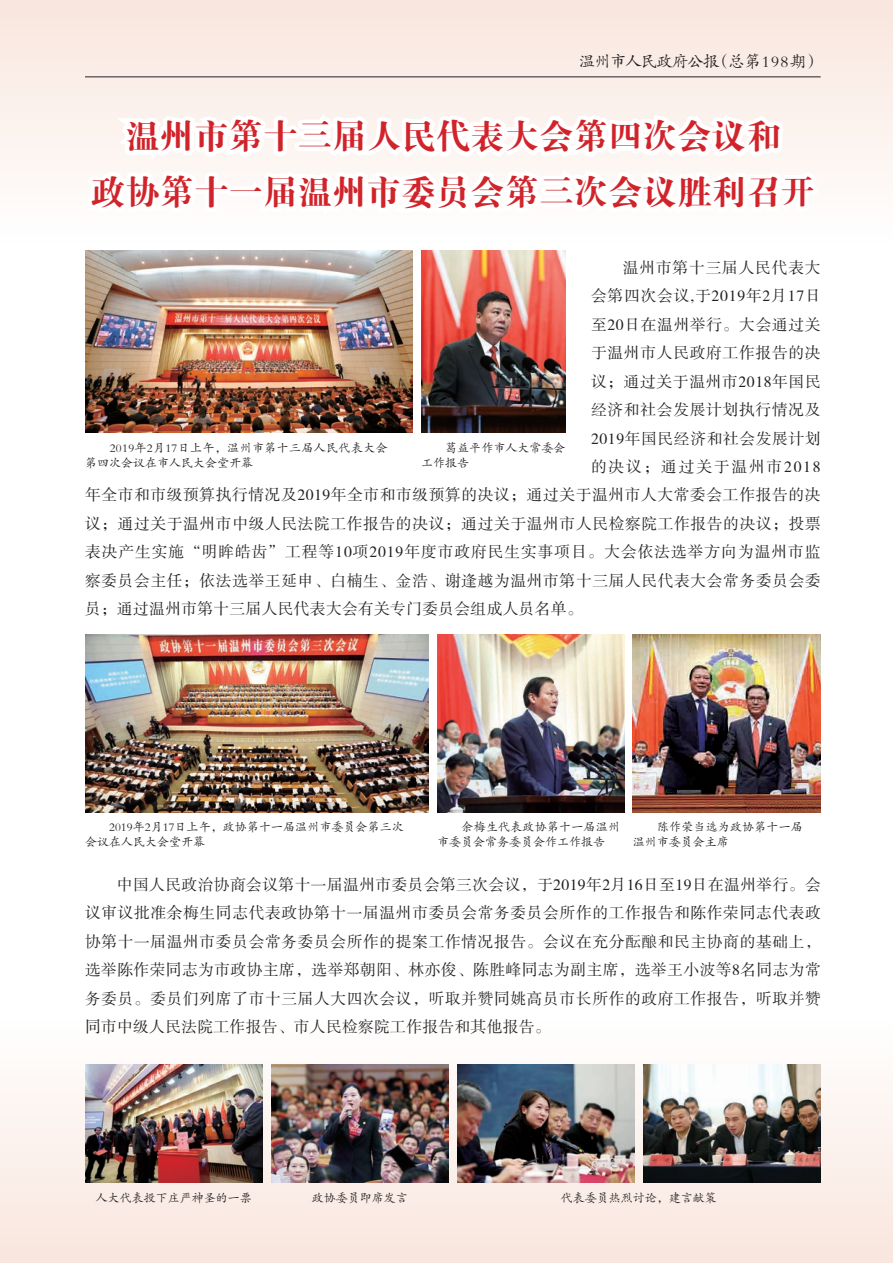
<style>
.page{position:relative;width:893px;height:1263px;background:#fff}
.page>*{position:absolute;margin:0;border:0;box-sizing:border-box;transform-origin:0 0}
.t1{font:34.5px/55.9px "FZDBSK GBK1 0";color:#d1232a;text-align:center}
.t2{font:16.5px "FZKTK GBK1 0";letter-spacing:-.06em;color:#231f20}
.t3{font:15.75px/28.5px "FZSSK GBK1 0";letter-spacing:.04em;color:#231f20;text-align:justify}
.t4{font:12px/15px "FZKTK GBK1 0";letter-spacing:.005em;color:#231f20}
.t5{font:12px/15px "FZKTK GBK1 0";letter-spacing:.03em;color:#231f20}
</style>
<div class="page">
<div style="left:0;top:0;width:893px;height:242px;background:linear-gradient(to bottom,#f9e6dd,#fefefe)"></div>
<div style="left:0;top:1020px;width:893px;height:243px;background:linear-gradient(to bottom,#fefefe,#f9e6dd)"></div>
<svg style="left:53px;top:56px;width:769px;height:178px"></svg>
<img style="left:85px;top:251px;width:328px;height:182px">
<img style="left:421px;top:251px;width:145px;height:182px">
<img style="left:85px;top:634px;width:344px;height:178px">
<img style="left:437px;top:634px;width:187px;height:178px">
<img style="left:633px;top:634px;width:188px;height:178px">
<img style="left:85px;top:1064px;width:178px;height:119px">
<img style="left:271px;top:1064px;width:178px;height:119px">
<img style="left:457px;top:1064px;width:178px;height:119px">
<img style="left:643px;top:1064px;width:178px;height:119px">
<p class="t2" style="left:579px;top:53px;width:243px">温州市人民政府公报（总第198期）</p>
<h1 class="t1" style="left:91px;top:110px;width:726px">温州市第十三届人民代表大会第四次会议和<br>政协第十一届温州市委员会第三次会议胜利召开</h1>
<p class="t5" style="left:85px;top:440px;width:304px">　　2019年2月17日上午，温州市第十三届人民代表大会第四次会议在市人民大会堂开幕</p>
<p class="t4" style="left:421px;top:440px;width:146px">　　葛益平作市人大常委会工作报告</p>
<p class="t3" style="left:591px;top:254px;width:231px;text-indent:32px">温州市第十三届人民代表大会第四次会议,于2019年2月17日至20日在温州举行。大会通过关于温州市人民政府工作报告的决议；通过关于温州市2018年国民经济和社会发展计划执行情况及2019年国民经济和社会发展计划的决议；通过关于温州市2018</p>
<p class="t3" style="left:85px;top:482px;width:737px">年全市和市级预算执行情况及2019年全市和市级预算的决议；通过关于温州市人大常委会工作报告的决议；通过关于温州市中级人民法院工作报告的决议；通过关于温州市人民检察院工作报告的决议；投票表决产生实施“明眸皓齿”工程等10项2019年度市政府民生实事项目。大会依法选举方向为温州市监察委员会主任；依法选举王延申、白楠生、金浩、谢逢越为温州市第十三届人民代表大会常务委员会委员；通过温州市第十三届人民代表大会有关专门委员会组成人员名单。</p>
<p class="t4" style="left:85px;top:820px;width:320px">　　2019年2月17日上午，政协第十一届温州市委员会第三次会议在人民大会堂开幕</p>
<p class="t4" style="left:437px;top:820px;width:184px">　　余梅生代表政协第十一届温州市委员会常务委员会作工作报告</p>
<p class="t4" style="left:633px;top:820px;width:172px">　　陈作荣当选为政协第十一届温州市委员会主席</p>
<p class="t3" style="left:85px;top:871px;width:737px;text-indent:32px">中国人民政治协商会议第十一届温州市委员会第三次会议，于2019年2月16日至19日在温州举行。会议审议批准余梅生同志代表政协第十一届温州市委员会常务委员会所作的工作报告和陈作荣同志代表政协第十一届温州市委员会常务委员会所作的提案工作情况报告。会议在充分酝酿和民主协商的基础上，选举陈作荣同志为市政协主席，选举郑朝阳、林亦俊、陈胜峰同志为副主席，选举王小波等8名同志为常务委员。委员们列席了市十三届人大四次会议，听取并赞同姚高员市长所作的政府工作报告，听取并赞同市中级人民法院工作报告、市人民检察院工作报告和其他报告。</p>
<p class="t4" style="left:96px;top:1190px;width:157px">人大代表投下庄严神圣的一票</p>
<p class="t4" style="left:312px;top:1190px;width:97px">政协委员即席发言</p>
<p class="t4" style="left:561px;top:1190px;width:157px">代表委员热烈讨论，建言献策</p>
</div>
